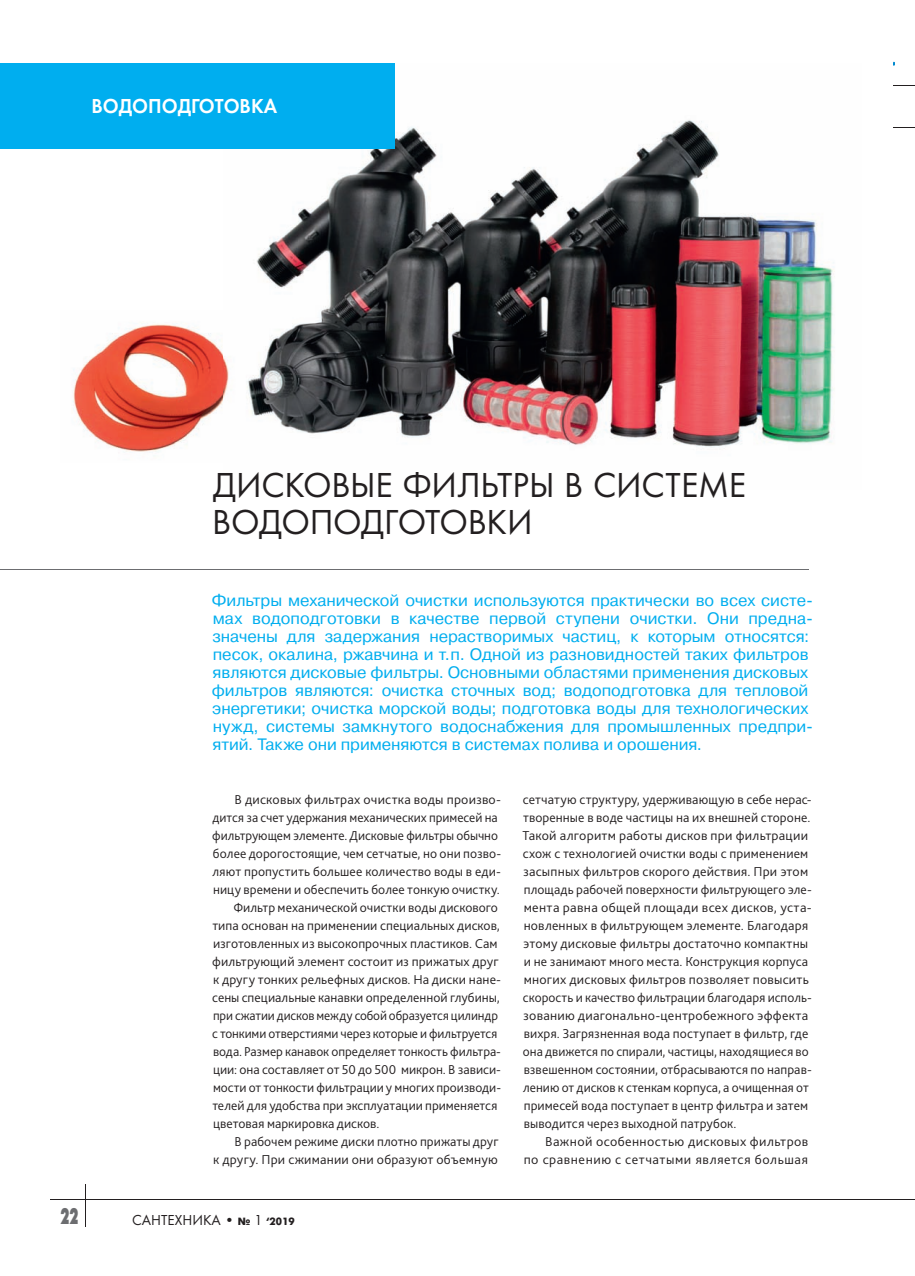
<style>
.page{position:relative;width:915px;height:1276px;background:#fff}
.page>*{position:absolute;margin:0;border:0;box-sizing:border-box;transform-origin:0 0}
.t1{font:36px/36px "Futura";letter-spacing:-.01em;color:#231f20}
.t2{font:22.5px "Futura Futuris X";color:#6c6d70;scale:.6 1}
.t3{font:21px "Futura Demi";color:#fff;scale:.95 1}
.t4{font:16.5px/18px "Pragmatica";letter-spacing:-.005em;color:#00aeef}
.t5{font:15px "Futura";color:#231f20}
.t6{font:300 13.5px/18px "Bliss Pro";letter-spacing:.005em;color:#231f20}
.t7{font:300 13.5px/18px "Bliss Pro";letter-spacing:.03em;color:#231f20;text-align:right}
.s1{font-family:"Futura Futuris";font-weight:700;font-size:10.5px}
</style>
<div class="page">
<svg style="left:893px;top:1199px;width:21px;height:1px"></svg>
<hr style="left:50px;top:1199px;width:842px;height:1px;background:#231f20">
<hr style="left:85px;top:1183px;width:1px;height:43px;background:#231f20">
<svg style="left:893px;top:127px;width:21px;height:1px"></svg>
<img style="left:247px;top:64px;width:588px;height:384px">
<div style="left:0;top:64px;width:394px;height:85px;background:#00aeef"></div>
<hr style="left:0;top:569px;width:808px;height:1px;background:#6c6d70">
<img style="left:73px;top:323px;width:156px;height:129px">
<svg style="left:893px;top:61px;width:21px;height:25px"></svg>
<h3 class="t3" style="left:91px;top:93px;width:197px">ВОДОПОДГОТОВКА</h3>
<h1 class="t1" style="left:212px;top:467px;width:535px">ДИСКОВЫЕ ФИЛЬТРЫ В СИСТЕМЕ<br>ВОДОПОДГОТОВКИ</h1>
<p class="t4" style="left:212px;top:591px;width:602px">Фильтры механической очистки используются практически во всех систе&shy;мах водоподготовки в качестве первой ступени очистки. Они предна&shy;значены для задержания нерастворимых частиц, к которым относятся: песок, окалина, ржавчина и т. п. Одной из разновидностей таких фильтров являются дисковые фильтры. Основными областями применения дисковых фильтров являются: очистка сточных вод; водоподготовка для тепловой энергетики; очистка морской воды; подготовка воды для технологических нужд, системы замкнутого водоснабжения для промышленных предпри&shy;ятий. Также они применяются в системах полива и орошения.</p>
<p class="t6" style="left:234px;top:790px;width:268px">В дисковых фильтрах очистка воды произво-</p>
<p class="t6" style="left:212px;top:808px;width:286px">дится за счет удержания механических примесей на</p>
<p class="t6" style="left:212px;top:826px;width:287px">фильтрующем элементе. Дисковые фильтры обычно</p>
<p class="t6" style="left:213px;top:844px;width:289px">более дорогостоящие, чем сетчатые, но они позво-</p>
<p class="t6" style="left:212px;top:862px;width:290px">ляют пропустить большее количество воды в еди-</p>
<p class="t6" style="left:213px;top:880px;width:288px">ницу времени и обеспечить более тонкую очистку.</p>
<p class="t6" style="left:233px;top:898px;width:266px">Фильтр механической очистки воды дискового</p>
<p class="t6" style="left:212px;top:916px;width:289px">типа основан на применении специальных дисков,</p>
<p class="t6" style="left:213px;top:934px;width:286px">изготовленных из высокопрочных пластиков. Сам</p>
<p class="t6" style="left:212px;top:952px;width:288px">фильтрующий элемент состоит из прижатых друг</p>
<p class="t6" style="left:213px;top:970px;width:289px">к другу тонких рельефных дисков. На диски нане-</p>
<p class="t6" style="left:212px;top:988px;width:289px">сены специальные канавки определенной глубины,</p>
<p class="t6" style="left:213px;top:1006px;width:286px">при сжатии дисков между собой образуется цилиндр</p>
<p class="t6" style="left:212px;top:1024px;width:286px">с тонкими отверстиями через которые и фильтруется</p>
<p class="t6" style="left:213px;top:1042px;width:289px">вода. Размер канавок определяет тонкость фильтра-</p>
<p class="t6" style="left:213px;top:1060px;width:289px">ции: она составляет от 50 до 500 микрон. В зависи-</p>
<p class="t6" style="left:213px;top:1078px;width:289px">мости от тонкости фильтрации у многих производи-</p>
<p class="t6" style="left:212px;top:1096px;width:286px">телей для удобства при эксплуатации применяется</p>
<p class="t6" style="left:213px;top:1114px;width:168px">цветовая маркировка дисков.</p>
<p class="t6" style="left:234px;top:1132px;width:265px">В рабочем режиме диски плотно прижаты друг</p>
<p class="t6" style="left:213px;top:1150px;width:286px">к другу. При сжимании они образуют объемную</p>
<h2 class="t2" style="left:61px;top:1202px;width:32px">22</h2>
<p class="t5" style="left:132px;top:1211px;width:164px">САНТЕХНИКА • <span class="s1">№</span> 1 <span class="s1">‘2019</span></p>
<p class="t6" style="left:522px;top:790px;width:291px">сетчатую структуру, удерживающую в себе нерас&shy;творенные в воде частицы на их внешней стороне.<br>Такой алгоритм работы дисков при фильтрации схож с технологией очистки воды с применением засыпных фильтров скорого действия. При этом площадь рабочей поверхности фильтрующего эле&shy;мента равна общей площади всех дисков, уста&shy;новленных в фильтрующем элементе. Благодаря этому дисковые фильтры достаточно компактны и не занимают много места. Конструкция корпуса многих дисковых фильтров позволяет повысить скорость и качество фильтрации благодаря исполь&shy;зованию диагонально-центробежного эффекта вихря. Загрязненная вода поступает в фильтр, где она движется по спирали, частицы, находящиеся во взвешенном состоянии, отбрасываются по направ&shy;лению от дисков к стенкам корпуса, а очищенная от примесей вода поступает в центр фильтра и затем выводится через выходной патрубок.</p>
<p class="t7" style="left:523px;top:1132px;width:286px">Важной особенностью дисковых фильтров<br>по сравнению с сетчатыми является большая</p>
</div>
